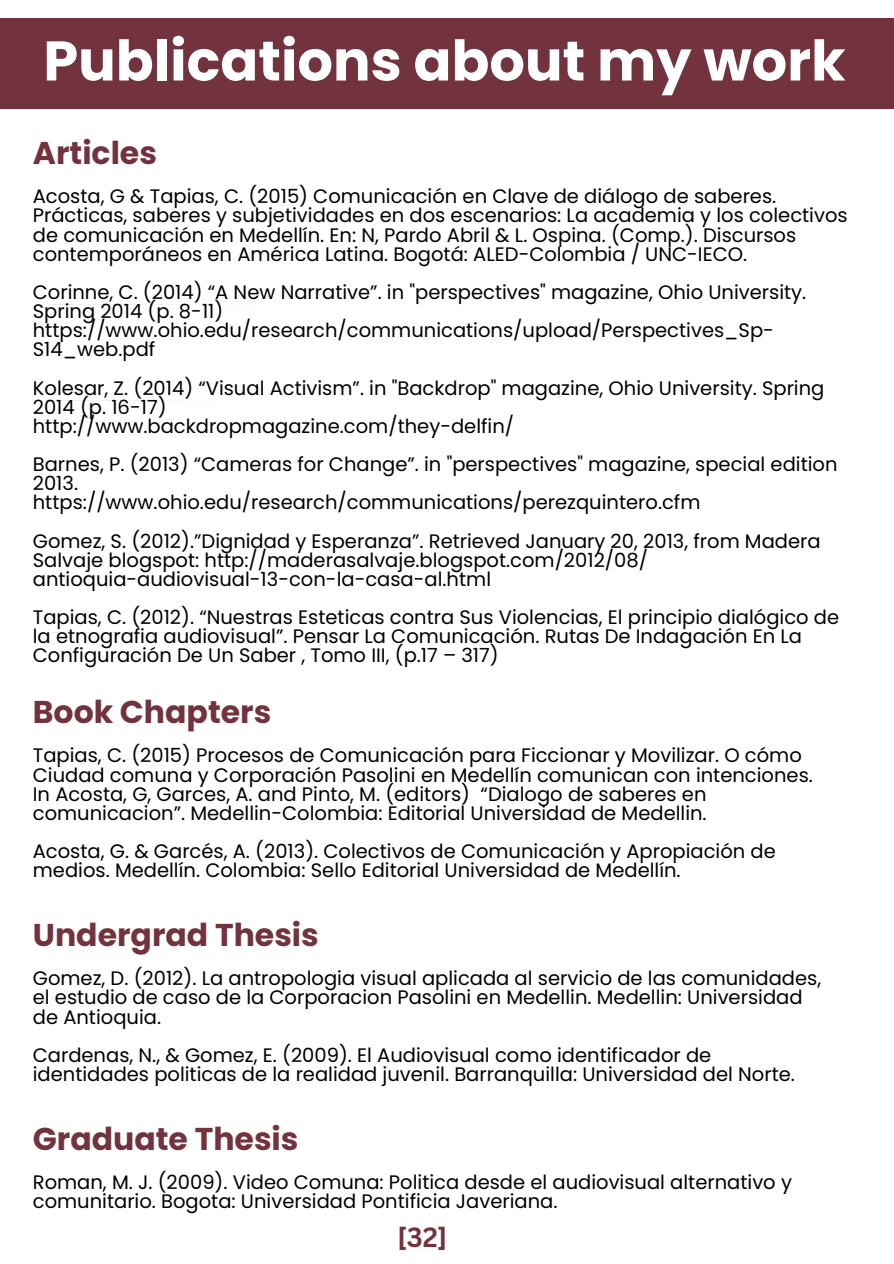
<style>
.page{position:relative;width:894px;height:1264px;background:#fff}
.page>*{position:absolute;margin:0;border:0;box-sizing:border-box;transform-origin:0 0}
.t1{font:700 55.8px "Poppins";color:#fff}
.t2{font:700 31.5px "Poppins";color:#72333e}
.t3{font:700 27px "Canva Sans";color:#72333e}
.t4{font:19.5px/19.2px "Poppins";color:#000}
</style>
<div class="page">
<div style="left:0;top:18px;width:893px;height:90px;background:#72333e"></div>
<hr style="left:51px;top:304px;width:257px;height:1px;background:#cbcbcb">
<hr style="left:51px;top:632px;width:256px;height:1px;background:#cbcbcb">
<hr style="left:51px;top:759px;width:254px;height:1px;background:#cbcbcb">
<hr style="left:51px;top:400px;width:249px;height:1px;background:#cbcbcb">
<h1 class="t1" style="left:43px;top:22px;width:803px">Publications about my work</h1>
<h2 class="t2" style="left:33px;top:131px;width:126px">Articles</h2>
<p class="t4" style="left:33px;top:187px;width:816px">Acosta, G &amp; Tapias, C. (2015) Comunicación en Clave de diálogo de saberes.<br>Prácticas, saberes y subjetividades en dos escenarios: La academia y los colectivos de comunicación en Medellín. En: N, Pardo Abril &amp; L. Ospina. (Comp.). Discursos contemporáneos en América Latina. Bogotá: ALED-Colombia / UNC-IECO.</p>
<p class="t4" style="left:33px;top:282px;width:774px">Corinne, C. (2014) “A New Narrative”. in "perspectives" magazine, Ohio University.<br>Spring 2014 (p. 8-11)</p>
<p class="t4" style="left:33px;top:321px;width:742px">https://www.ohio.edu/research/communications/upload/Perspectives_Sp-<br>S14_web.pdf</p>
<p class="t4" style="left:33px;top:378px;width:792px">Kolesar, Z. (2014) “Visual Activism”. in "Backdrop" magazine, Ohio University. Spring<br>2014 (p. 16-17)</p>
<p class="t4" style="left:33px;top:416px;width:482px">http://www.backdropmagazine.com/they-delfin/</p>
<p class="t4" style="left:33px;top:454px;width:806px">Barnes, P. (2013) “Cameras for Change”. in "perspectives" magazine, special edition<br>2013.</p>
<p class="t4" style="left:33px;top:493px;width:669px">https://www.ohio.edu/research/communications/perezquintero.cfm</p>
<p class="t4" style="left:33px;top:531px;width:789px">Gomez, S. (2012).”Dignidad y Esperanza”. Retrieved January 20, 2013, from Madera<br>Salvaje blogspot: http://maderasalvaje.blogspot.com/2012/08/</p>
<p class="t4" style="left:33px;top:569px;width:459px">antioquia-audiovisual-13-con-la-casa-al.html</p>
<p class="t4" style="left:33px;top:607px;width:807px">Tapias, C. (2012). “Nuestras Esteticas contra Sus Violencias, El principio dialógico de la etnografia audiovisual”. Pensar La Comunicación. Rutas De Indagación En La<br>Configuración De Un Saber , Tomo III, (p.17 – 317)</p>
<h2 class="t2" style="left:33px;top:690px;width:240px">Book Chapters</h2>
<p class="t4" style="left:33px;top:746px;width:781px">Tapias, C. (2015) Procesos de Comunicación para Ficcionar y Movilizar. O cómo Ciudad comuna y Corporación Pasolini en Medellín comunican con intenciones.<br>In Acosta, G, Garces, A. and Pinto, M. (editors) “Dialogo de saberes en comunicacion”. Medellin-Colombia: Editorial Universidad de Medellin.</p>
<p class="t4" style="left:33px;top:841px;width:744px">Acosta, G. &amp; Garcés, A. (2013). Colectivos de Comunicación y Apropiación de medios. Medellín. Colombia: Sello Editorial Universidad de Medellín.</p>
<h2 class="t2" style="left:33px;top:912px;width:287px">Undergrad Thesis</h2>
<p class="t4" style="left:33px;top:968px;width:789px">Gomez, D. (2012). La antropologia visual aplicada al servicio de las comunidades, el estudio de caso de la Corporacion Pasolini en Medellin. Medellin: Universidad de Antioquia.</p>
<p class="t4" style="left:33px;top:1045px;width:763px">Cardenas, N., &amp; Gomez, E. (2009). El Audiovisual como identificador de identidades politicas de la realidad juvenil. Barranquilla: Universidad del Norte.</p>
<h2 class="t2" style="left:33px;top:1116px;width:267px">Graduate Thesis</h2>
<p class="t4" style="left:33px;top:1172px;width:760px">Roman, M. J. (2009). Video Comuna: Politica desde el audiovisual alternativo y comunitario. Bogota: Universidad Pontificia Javeriana.</p>
<h3 class="t3" style="left:397px;top:1217px;width:52px">[32]</h3>
</div>
